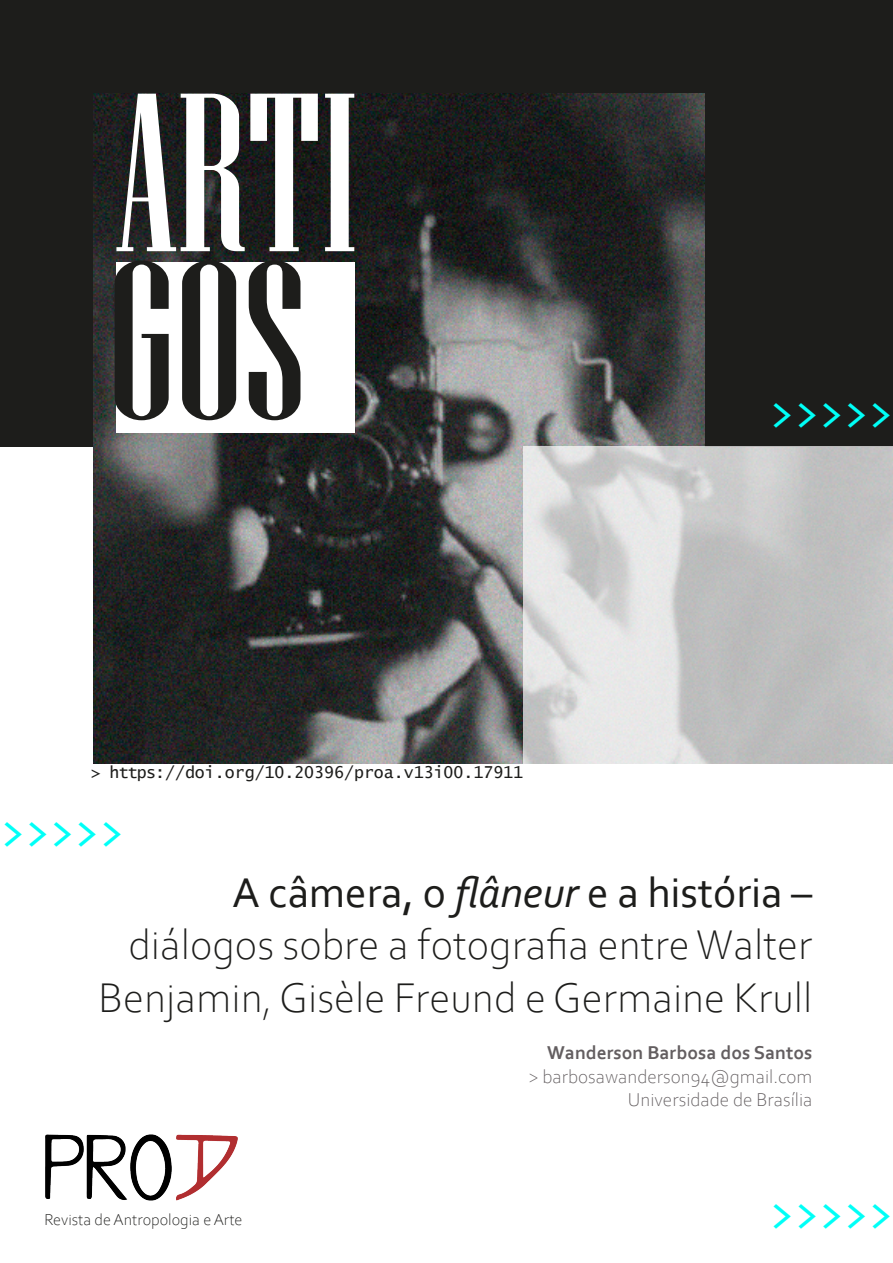
<style>
.page{position:relative;width:893px;height:1263px;background:#fff}
.page>*{position:absolute;margin:0;border:0;box-sizing:border-box;transform-origin:0 0}
.t1{font:225px "Niagara Solid";color:#fff}
.t2{font:225px "Niagara Solid";color:#1d1d1b}
.t3{font:45px "Consolas";color:#00fff7}
.t4{font:300 43.5px/52.2px "Corbel";color:#1d1d1b;text-align:right}
.t5{font:300 19.5px/23.4px "Corbel";color:#635e60;text-align:right}
.t6{font:700 19.5px "Corbel";color:#635e60}
.t7{font:16.5px "Lucida Console";color:#1d1d1b}
.t8{font:300 16.5px "Corbel";color:#1d1d1b}
.s1{font-weight:400}
.s2{font-weight:400;font-style:italic}
</style>
<div class="page">
<div style="left:0;top:0;width:893px;height:446px;background:#1d1d1b"></div>
<img style="left:93px;top:94px;width:612px;height:669px">
<div style="left:116px;top:263px;width:239px;height:170px;background:#fff"></div>
<img style="left:45px;top:1134px;width:193px;height:67px">
<svg style="left:523px;top:446px;width:370px;height:318px;background:#cccdcd"></svg>
<h1 class="t1" style="left:115px;top:54px;width:244px">ARTI</h1>
<h1 class="t2" style="left:108px;top:222px;width:200px">GOS</h1>
<p class="t7" style="left:91px;top:765px;width:433px">&gt; https://doi.org/10.20396/proa.v13i00.17911</p>
<p class="t3" style="left:0;top:800px;width:125px">&gt;&gt;&gt;&gt;&gt;</p>
<p class="t3" style="left:769px;top:381px;width:125px">&gt;&gt;&gt;&gt;&gt;</p>
<p class="t4" style="left:98px;top:865px;width:715px"><span class="s1">A câmera, o</span> <span class="s2">flâneur</span> <span class="s1">e a história – </span>diálogos sobre a fotografia entre Walter<br>Benjamin, Gisèle Freund e Germaine Krull</p>
<p class="t6" style="left:547px;top:1041px;width:267px">Wanderson Barbosa dos Santos</p>
<p class="t5" style="left:529px;top:1064px;width:285px">&gt; barbosawanderson94@gmail.com<br>Universidade de Brasília</p>
<p class="t8" style="left:44px;top:1208px;width:200px">Revista de Antropologia e Arte</p>
<p class="t3" style="left:769px;top:1183px;width:125px">&gt;&gt;&gt;&gt;&gt;</p>
</div>
